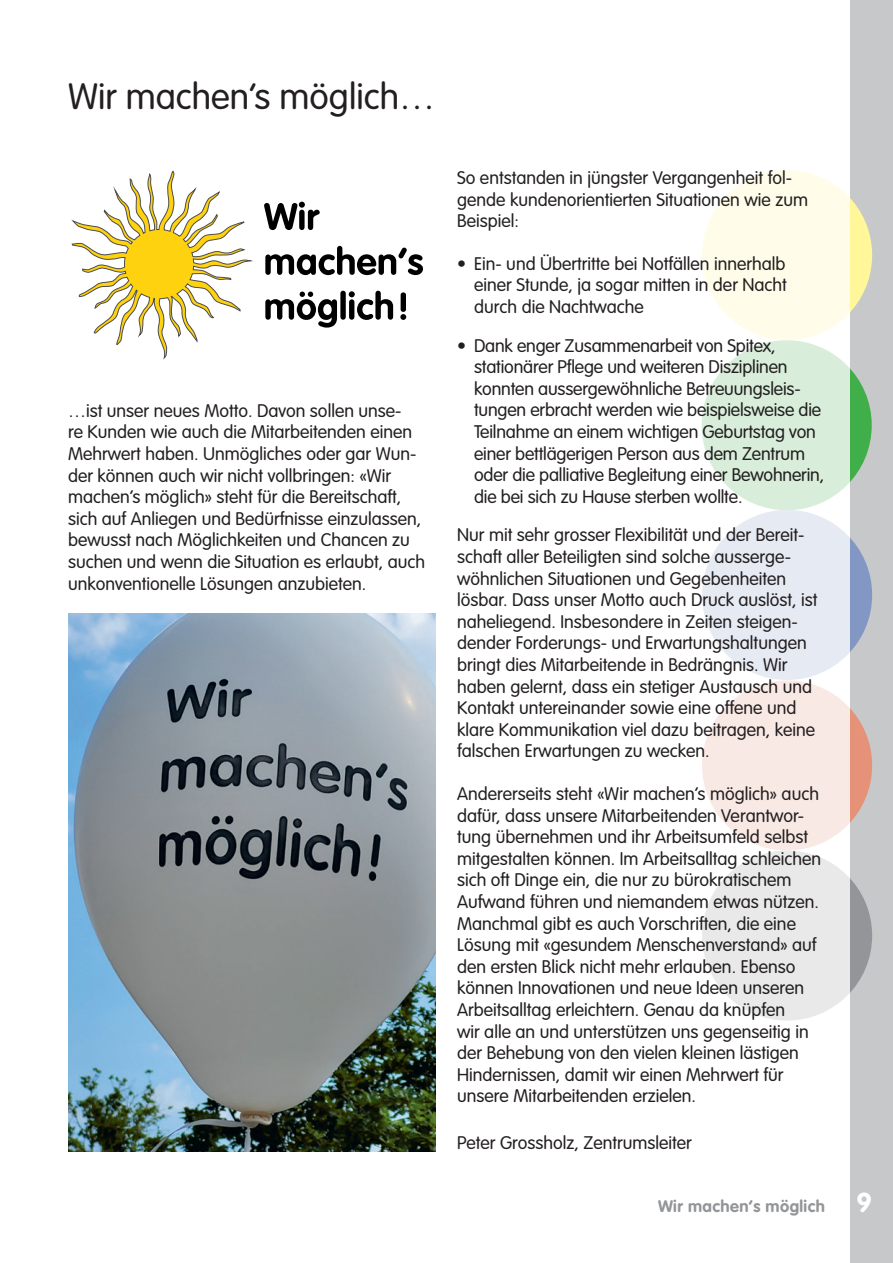
<style>
.page{position:relative;width:893px;height:1263px;background:#fff}
.page>*{position:absolute;margin:0;border:0;box-sizing:border-box;transform-origin:0 0}
.LT_A{font:300 36px "VAG Rounded Std";color:#231f20}
.LT_A-2{font:300 18px/21.6px "VAG Rounded Std";color:#231f20}
.EZ_4mm_Tab{font:300 18px/21.6px "VAG Rounded Std";letter-spacing:-.01em;color:#231f20;text-align:justify}
.t1{font:700 16.5px "VAG Rounded Std";letter-spacing:.025em;color:#939598}
.s1{font-size:27px;color:#fff}
</style>
<div class="page">
<div style="left:850px;top:0;width:43px;height:1263px;background:#c7c8ca"></div>
<div style="left:702px;top:340px;width:170px;height:170px;background:#40ae49;border-radius:50%"></div>
<div style="left:702px;top:510px;width:170px;height:170px;background:#8397c5;border-radius:50%"></div>
<div style="left:702px;top:680px;width:170px;height:170px;background:#e59279;border-radius:50%"></div>
<div style="left:702px;top:170px;width:170px;height:170px;background:#fff79a;border-radius:50%"></div>
<div style="left:702px;top:850px;width:170px;height:170px;background:#939598;border-radius:50%"></div>
<svg style="left:701px;top:170px;width:149px;height:851px"></svg>
<svg style="left:71px;top:171px;width:180px;height:188px"></svg>
<svg style="left:264px;top:202px;width:56px;height:28px"></svg>
<svg style="left:265px;top:246px;width:158px;height:29px"></svg>
<svg style="left:265px;top:292px;width:72px;height:36px"></svg>
<div style="left:340px;top:291px;width:6px;height:29px;background:#000;border-radius:3px"></div>
<svg style="left:349px;top:291px;width:44px;height:29px"></svg>
<svg style="left:400px;top:292px;width:6px;height:28px"></svg>
<img style="left:68px;top:613px;width:368px;height:538px">
<p class="LT_A" style="left:68px;top:75px;width:368px">Wir machen’s möglich…</p>
<p class="LT_A-2" style="left:68px;top:400px;width:359px">…ist unser neues Motto. Davon sollen unse-<br>re Kunden wie auch die Mitarbeitenden einen Mehrwert haben. Unmögliches oder gar Wun&shy;der können auch wir nicht vollbringen: «Wir machen’s möglich» steht für die Bereitschaft, sich auf Anliegen und Bedürfnisse einzulassen, bewusst nach Möglichkeiten und Chancen zu suchen und wenn die Situation es erlaubt, auch unkonventionelle Lösungen anzubieten.</p>
<p class="LT_A-2" style="left:457px;top:167px;width:352px">So entstanden in jüngster Vergangenheit fol&shy;gende kundenorientierten Situationen wie zum<br>Beispiel:</p>
<p class="EZ_4mm_Tab" style="left:474px;top:253px;width:314px;text-indent:-17px">• Ein- und Übertritte bei Notfällen innerhalb einer Stunde, ja sogar mitten in der Nacht durch die Nachtwache</p>
<p class="EZ_4mm_Tab" style="left:474px;top:335px;width:352px;text-align:left;text-indent:-17px">• Dank enger Zusammenarbeit von Spitex, stationärer Pflege und weiteren Disziplinen konnten aussergewöhnliche Betreuungsleis&shy;tungen erbracht werden wie beispielsweise die Teilnahme an einem wichtigen Geburtstag von einer bettlägerigen Person aus dem Zentrum oder die palliative Begleitung einer Bewohnerin, die bei sich zu Hause sterben wollte.</p>
<p class="LT_A-2" style="left:457px;top:525px;width:362px">Nur mit sehr grosser Flexibilität und der Bereit&shy;schaft aller Beteiligten sind solche ausserge&shy;wöhnlichen Situationen und Gegebenheiten lösbar. Dass unser Motto auch Druck auslöst, ist naheliegend. Insbesondere in Zeiten steigen&shy;dender Forderungs- und Erwartungshaltungen bringt dies Mitarbeitende in Bedrängnis. Wir haben gelernt, dass ein stetiger Austausch und Kontakt untereinander sowie eine offene und klare Kommunikation viel dazu beitragen, keine falschen Erwartungen zu wecken.</p>
<p class="LT_A-2" style="left:457px;top:783px;width:365px">Andererseits steht «Wir machen’s möglich» auch dafür, dass unsere Mitarbeitenden Verantwor&shy;tung übernehmen und ihr Arbeitsumfeld selbst mitgestalten können. Im Arbeitsalltag schleichen sich oft Dinge ein, die nur zu bürokratischem Aufwand führen und niemandem etwas nützen.<br>Manchmal gibt es auch Vorschriften, die eine Lösung mit «gesundem Menschenverstand» auf den ersten Blick nicht mehr erlauben. Ebenso können Innovationen und neue Ideen unseren Arbeitsalltag erleichtern. Genau da knüpfen<br>wir alle an und unterstützen uns gegenseitig in der Behebung von den vielen kleinen lästigen Hindernissen, damit wir einen Mehrwert für unsere Mitarbeitenden erzielen.</p>
<p class="LT_A-2" style="left:457px;top:1133px;width:236px">Peter Grossholz, Zentrumsleiter</p>
<p class="t1" style="left:658px;top:1196px;width:215px">Wir machen‘s möglich <span class="s1">9</span></p>
</div>
